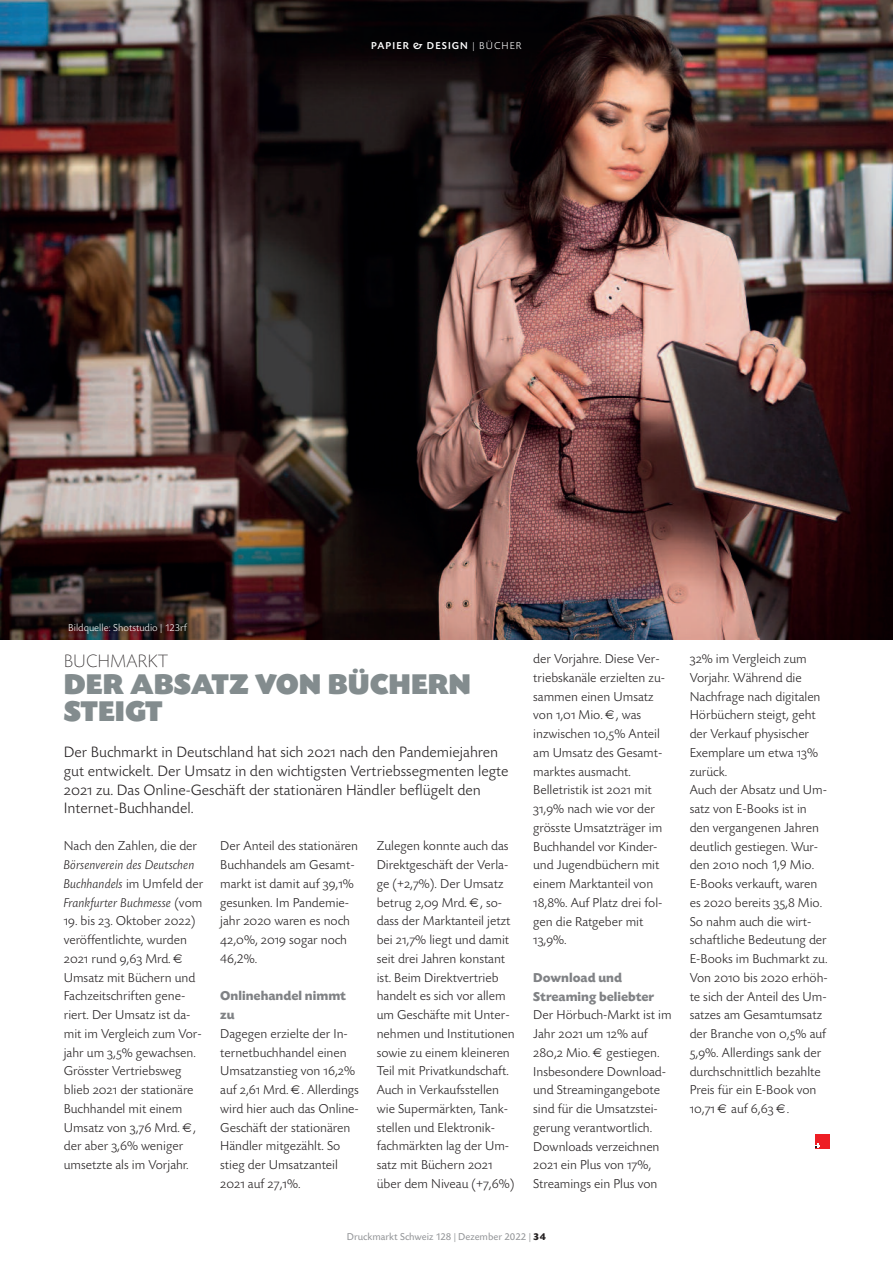
<style>
.page{position:relative;width:893px;height:1263px;background:#fff}
.page>*{position:absolute;margin:0;border:0;box-sizing:border-box;transform-origin:0 0}
.t1{font:30px/27px "Today SB Ultra";color:#838c8e}
.t2{font:300 expanded 18.75px "Today SB";color:#231f20}
.t3{font:300 15.75px/18.8px "Today SB";color:#231f20}
.t4{font:300 13.5px/18.8px "Today SB";color:#231f20}
.t5{font:italic 300 13.5px/18.8px "Today SB";color:#231f20}
.t6{font:13.5px "Today SB Caps Lig";color:#231f20}
.t7{font:700 13.5px/18.8px "Today SB";color:#808285}
.t8{font:10.5px "Today SB";color:#939598}
.t9{font:300 10.5px "Today SB";color:#fff}
.t10{font:500 10.5px "Today SB";letter-spacing:.1em;color:#fff}
.s1{font-weight:300}
.s2{font-family:"Today SB Caps Lig";font-weight:400}
.s3{font-style:normal}
.s4{font-family:"Today SB";font-weight:300}
.s5{font-weight:700;color:#231f20}
</style>
<div class="page">
<img style="left:0;top:0;width:893px;height:639px">
<div style="left:815px;top:1134px;width:14px;height:14px;background:#ee1e24"></div>
<svg style="left:815px;top:1143px;width:5px;height:5px"></svg>
<p class="t10" style="left:371px;top:40px;width:152px">PAPIER &amp; DESIGN <span class="s1">| BÜCHER</span></p>
<p class="t9" style="left:68px;top:621px;width:120px">Bildquelle: Shotstudio | 123rf</p>
<h2 class="t2" style="left:64px;top:649px;width:106px">BUCHMARKT</h2>
<h1 class="t1" style="left:64px;top:670px;width:409px">DER ABSATZ VON BÜCHERN<br>STEIGT</h1>
<p class="t3" style="left:64px;top:742px;width:446px">Der Buchmarkt in Deutschland hat sich <span class="s2">2021</span> nach den Pandemiejahren gut entwickelt. Der Umsatz in den wichtigsten Vertriebssegmenten legte <span class="s2">2021</span> zu. Das Online-Geschäft der stationären Händler beflügelt den Internet-Buchhandel.</p>
<p class="t4" style="left:64px;top:836px;width:135px">Nach den Zahlen, die der</p>
<p class="t5" style="left:64px;top:855px;width:141px">Börsenverein des Deutschen<br>Buchhandels <span class="s3">im Umfeld der<br></span>Frankfurter Buchmesse <span class="s3">(vom</span></p>
<p class="t4" style="left:64px;top:911px;width:133px"><span class="s2">19.</span> bis <span class="s2">23.</span> Oktober <span class="s2">2022</span>) veröffentlichte, wurden</p>
<p class="t6" style="left:64px;top:950px;width:108px">2021 <span class="s4">rund</span> 9,63 <span class="s4">Mrd.</span></p>
<p class="t4" style="left:64px;top:967px;width:140px">Umsatz mit Büchern und<br>Fachzeitschriften gene&shy;riert. Der Umsatz ist da&shy;mit im Vergleich zum Vor&shy;jahr um <span class="s2">3,5</span>% gewachsen.<br>Grösster Vertriebsweg blieb <span class="s2">2021</span> der stationäre<br>Buchhandel mit einem<br>Umsatz von <span class="s2">3,76</span> Mrd. , der aber <span class="s2">3,6</span>% weniger umsetzte als im Vorjahr.</p>
<p class="t4" style="left:220px;top:836px;width:139px">Der Anteil des stationären<br>Buchhandels am Gesamt&shy;markt ist damit auf <span class="s2">39,1</span>% gesunken. Im Pandemie&shy;jahr <span class="s2">2020</span> waren es noch<br><span class="s2">42,0</span>%, <span class="s2">2019</span> sogar noch<br>46,2%.</p>
<p class="t7" style="left:220px;top:986px;width:127px">Onlinehandel nimmt zu</p>
<p class="t4" style="left:220px;top:1024px;width:140px">Dagegen erzielte der In&shy;ternetbuchhandel einen<br>Umsatzanstieg von <span class="s2">16,2</span>% auf <span class="s2">2,61</span> Mrd. . Allerdings wird hier auch das Online-<br>Geschäft der stationären<br>Händler mitgezählt. So stieg der Umsatzanteil</p>
<p class="t6" style="left:220px;top:1175px;width:82px">2021 <span class="s4">auf</span> 27,1<span class="s4">%.</span></p>
<p class="t4" style="left:377px;top:836px;width:140px">Zulegen konnte auch das<br>Direktgeschäft der Verla&shy;ge (+<span class="s2">2,7</span>%). Der Umsatz betrug <span class="s2">2,09</span> Mrd. , so&shy;dass der Marktanteil jetzt bei <span class="s2">21,7</span>% liegt und damit seit drei Jahren konstant ist. Beim Direktvertrieb handelt es sich vor allem um Geschäfte mit Unter&shy;nehmen und Institutionen sowie zu einem kleineren<br>Teil mit Privatkundschaft.<br>Auch in Verkaufsstellen wie Supermärkten, Tank&shy;stellen und Elektronik&shy;fachmärkten lag der Um&shy;satz mit Büchern <span class="s2">2021 </span>über dem Niveau (+<span class="s2">7,6%</span>)</p>
<p class="t4" style="left:533px;top:649px;width:133px">der Vorjahre. Diese Ver&shy;triebskanäle erzielten zu&shy;sammen einen Umsatz von <span class="s2">1,01</span> Mio. , was inzwischen <span class="s2">10,5</span>% Anteil am Umsatz des Gesamt&shy;marktes ausmacht.<br>Belletristik ist <span class="s2">2021</span> mit<br><span class="s2">31,9</span>% nach wie vor der grösste Umsatzträger im<br>Buchhandel vor Kinder&shy;und Jugendbüchern mit einem Marktanteil von<br><span class="s2">18,8</span>%. Auf Platz drei fol&shy;gen die Ratgeber mit</p>
<p class="t6" style="left:533px;top:932px;width:35px">13,9<span class="s4">%.</span></p>
<p class="t7" style="left:533px;top:968px;width:123px">Download und<br>Streaming beliebter</p>
<p class="t4" style="left:533px;top:1005px;width:140px">Der Hörbuch-Markt ist im<br>Jahr <span class="s2">2021</span> um <span class="s2">12</span>% auf<br><span class="s2">280,2</span> Mio. gestiegen.<br>Insbesondere Download&shy;und Streamingangebote sind für die Umsatzstei&shy;gerung verantwortlich.<br>Downloads verzeichnen<br><span class="s2">2021</span> ein Plus von <span class="s2">17</span>%,<br>Streamings ein Plus von</p>
<p class="t8" style="left:347px;top:1230px;width:201px">Druckmarkt Schweiz 128 | Dezember 2022 | <span class="s5">34</span></p>
<p class="t4" style="left:690px;top:649px;width:140px"><span class="s2">32</span>% im Vergleich zum<br>Vorjahr. Während die<br>Nachfrage nach digitalen<br>Hörbüchern steigt, geht der Verkauf physischer<br>Exemplare um etwa <span class="s2">13</span>% zurück.<br>Auch der Absatz und Um&shy;satz von E-Books ist in den vergangenen Jahren deutlich gestiegen. Wur&shy;den <span class="s2">2010</span> noch 1,9 Mio.<br>E-Books verkauft, waren es <span class="s2">2020</span> bereits <span class="s2">35,8</span> Mio.<br>So nahm auch die wirt&shy;schaftliche Bedeutung der<br>E-Books im Buchmarkt zu.<br>Von <span class="s2">2010</span> bis <span class="s2">2020</span> erhöh&shy;te sich der Anteil des Um&shy;satzes am Gesamtumsatz der Branche von <span class="s2">0,5</span>% auf<br><span class="s2">5,9</span>%. Allerdings sank der durchschnittlich bezahlte<br>Preis für ein E-Book von</p>
<p class="t6" style="left:690px;top:1100px;width:101px">10,71 <span class="s4">auf</span> 6,63 <span class="s4">.</span></p>
</div>
